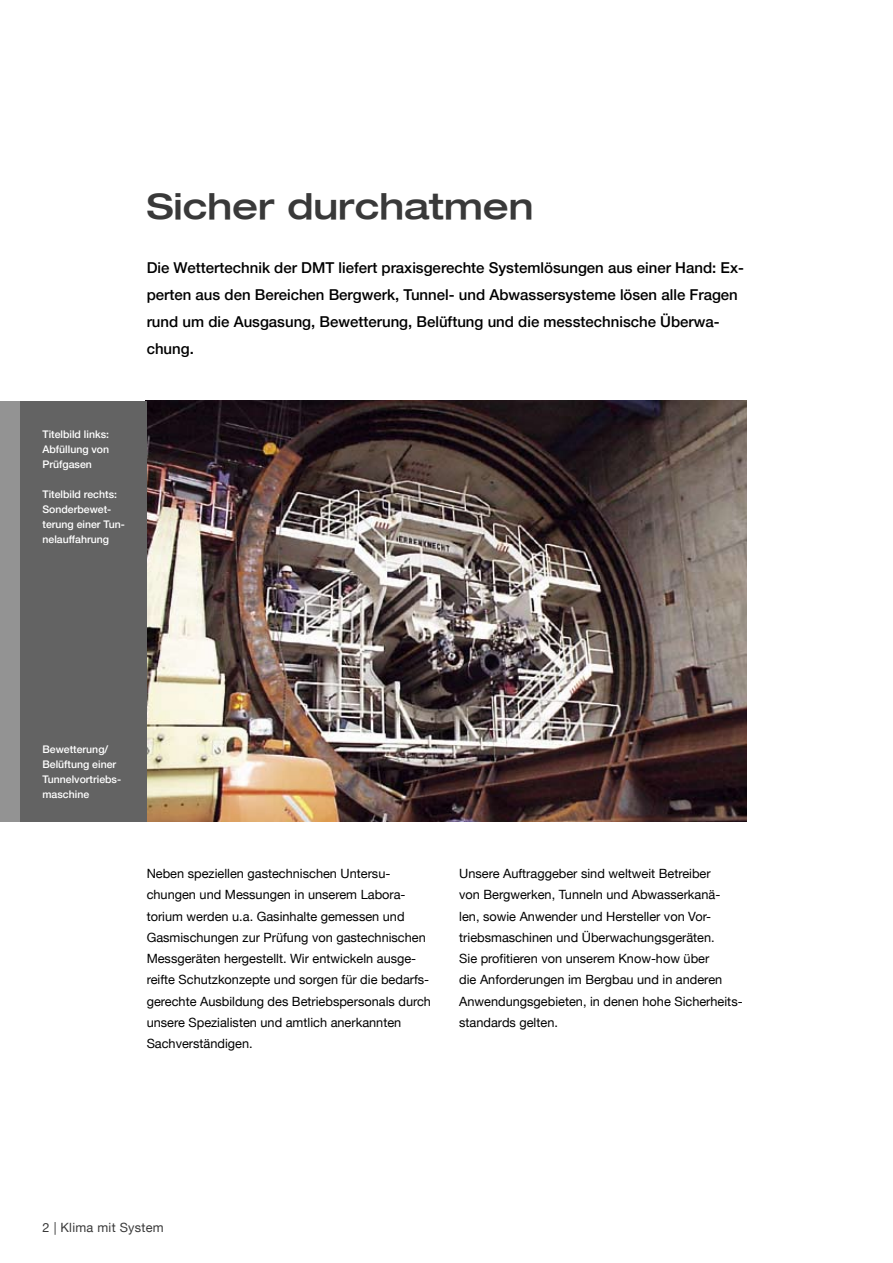
<style>
.page{position:relative;width:893px;height:1263px;background:#fff}
.page>*{position:absolute;margin:0;border:0;box-sizing:border-box;transform-origin:0 0}
.t1{font:500 expanded 36px "Helvetica Neue LT";color:#393939}
.t2{font:500 15px/27px "Helvetica Neue LT";color:#000}
.t3{font:12.75px/21.3px "Helvetica Neue LT";color:#000}
.t4{font:12.75px "Helvetica Neue LT";letter-spacing:.02em;color:#393939}
.t5{font:500 10.5px/15px "Helvetica Neue LT";color:#fff}
</style>
<div class="page">
<div style="left:0;top:401px;width:21px;height:421px;background:#939393"></div>
<img style="left:147px;top:401px;width:599px;height:421px">
<div style="left:20px;top:401px;width:127px;height:421px;background:#636363"></div>
<h1 class="t1" style="left:147px;top:184px;width:388px">Sicher durchatmen</h1>
<p class="t2" style="left:147px;top:254px;width:599px">Die Wettertechnik der DMT liefert praxisgerechte Systemlösungen aus einer Hand: Ex&shy;perten aus den Bereichen Bergwerk, Tunnel- und Abwassersysteme lösen alle Fragen rund um die Ausgasung, Bewetterung, Belüftung und die messtechnische Überwa&shy;chung.</p>
<p class="t5" style="left:43px;top:427px;width:68px;text-align:justify">Titelbild links:<br>Abfüllung von Prüfgasen</p>
<p class="t5" style="left:43px;top:487px;width:84px">Titelbild rechts:<br>Sonderbewet&shy;terung einer Tun&shy;nelauffahrung</p>
<p class="t5" style="left:43px;top:742px;width:80px">Bewetterung/<br>Belüftung einer<br>Tunnelvortriebs&shy;maschine</p>
<p class="t3" style="left:147px;top:863px;width:286px">Neben speziellen gastechnischen Untersu&shy;chungen und Messungen in unserem Labora&shy;torium werden u.a. Gasinhalte gemessen und Gasmischungen zur Prüfung von gastechnischen Messgeräten hergestellt. Wir entwickeln ausge&shy;reifte Schutzkonzepte und sorgen für die bedarfs&shy;gerechte Ausbildung des Betriebspersonals durch unsere Spezialisten und amtlich anerkannten Sachverständigen.</p>
<p class="t3" style="left:459px;top:863px;width:285px">Unsere Auftraggeber sind weltweit Betreiber<br>von Bergwerken, Tunneln und Abwasserkanä&shy;len, sowie Anwender und Hersteller von Vor&shy;triebsmaschinen und Überwachungsgeräten.<br>Sie profitieren von unserem Know-how über<br>die Anforderungen im Bergbau und in anderen Anwendungsgebieten, in denen hohe Sicherheits&shy;standards gelten.</p>
<p class="t4" style="left:43px;top:1220px;width:123px">2 | Klima mit System</p>
</div>
